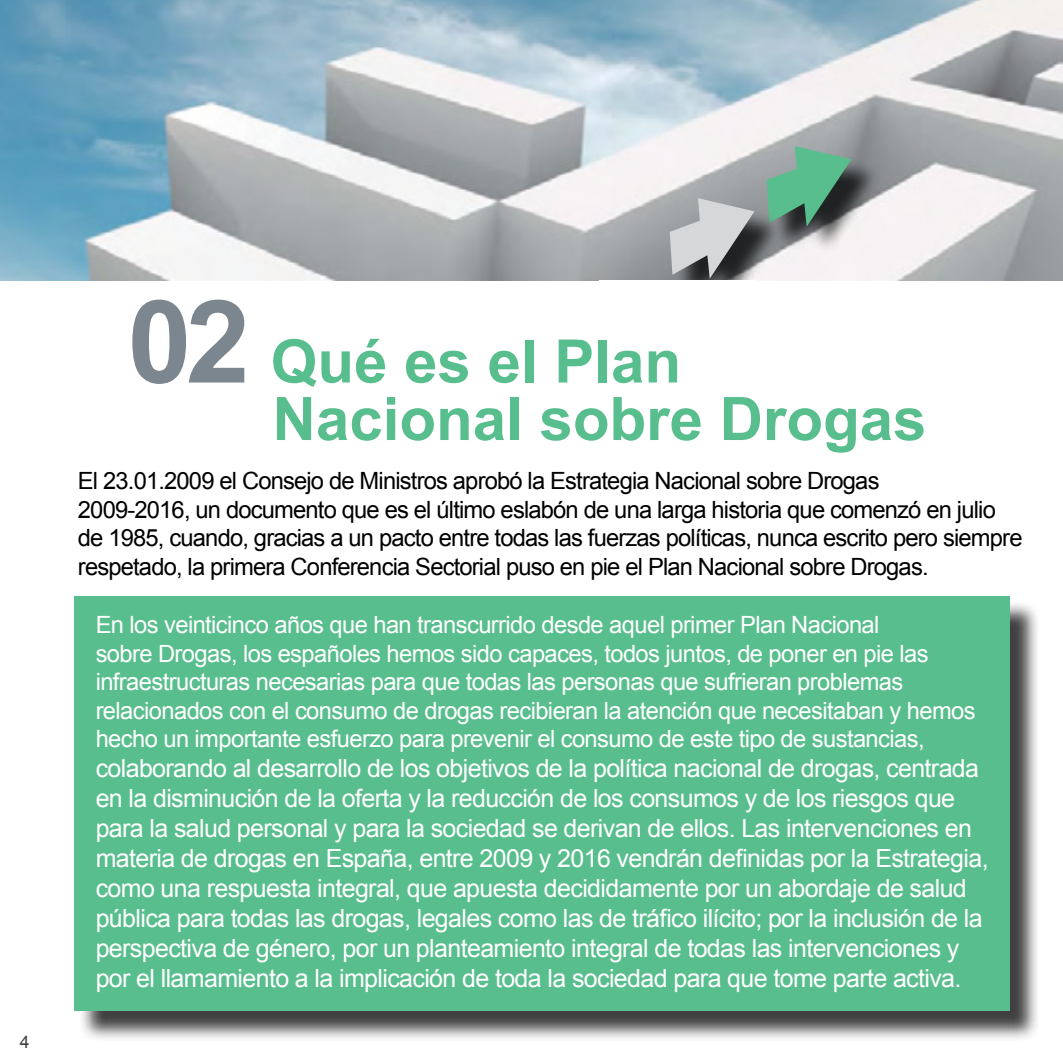
<style>
.page{position:relative;width:1063px;height:1063px;background:#fff}
.page>*{position:absolute;margin:0;border:0;box-sizing:border-box;transform-origin:0 0}
.t1{font:700 60px/57.5px "Arial";color:#59be8e}
.t2{font:25px/30px "Arial";letter-spacing:-.025em;color:#fff}
.t3{font:23.75px/28.5px "Arial";letter-spacing:-.025em;color:#fff}
.t4{font:23.75px/28.5px "Arial";letter-spacing:-.035em;color:#000}
.t5{font:17.5px "Arial";color:#414042}
.s1{font-size:115.25px;color:#7c868f}
</style>
<div class="page">
<hr style="left:1062px;top:0;width:1px;height:1063px;background:#d5d7d8">
<div style="left:78px;top:600px;width:963px;height:442px;background:#000;opacity:.75"></div>
<div style="left:74px;top:596px;width:936px;height:415px;background:#59be8e"></div>
<img style="left:0;top:0;width:1063px;height:281px">
<div style="left:770px;top:150px;width:110px;height:104px;background:#000;opacity:.75"></div>
<svg style="left:767px;top:146px;width:84px;height:81px;background:#5e937b"></svg>
<div style="left:674px;top:202px;width:109px;height:104px;background:#000;opacity:.75"></div>
<svg style="left:670px;top:198px;width:85px;height:81px;background:#9da0a1"></svg>
<div style="left:599px;top:281px;width:157px;height:85px;background:#fff"></div>
<p class="t5" style="left:20px;top:1030px;width:11px">4</p>
<p class="t1" style="left:273px;top:335px;width:655px;text-indent:-145px"><span class="s1">02</span> Qué es el Plan<br>Nacional sobre Drogas</p>
<p class="t4" style="left:78px;top:467px;width:946px">El 23.01.2009 el Consejo de Ministros aprobó la Estrategia Nacional sobre Drogas<br>2009-2016, un documento que es el último eslabón de una larga historia que comenzó en julio de 1985, cuando, gracias a un pacto entre todas las fuerzas políticas, nunca escrito pero siempre respetado, la primera Conferencia Sectorial puso en pie el Plan Nacional sobre Drogas.</p>
<p class="t3" style="left:96px;top:611px;width:882px">En los veinticinco años que han transcurrido desde aquel primer Plan Nacional<br>sobre Drogas, los españoles hemos sido capaces, todos juntos, de poner en pie las infraestructuras necesarias para que todas las personas que sufrieran problemas relacionados con el consumo de drogas recibieran la atención que necesitaban y hemos hecho un importante esfuerzo para prevenir el consumo de este tipo de sustancias,</p>
<p class="t2" style="left:96px;top:754px;width:894px">colaborando al desarrollo de los objetivos de la política nacional de drogas, centrada en la disminución de la oferta y la reducción de los consumos y de los riesgos que para la salud personal y para la sociedad se derivan de ellos. Las intervenciones en materia de drogas en España, entre 2009 y 2016 vendrán definidas por la Estrategia, como una respuesta integral, que apuesta decididamente por un abordaje de salud pública para todas las drogas, legales como las de tráfico ilícito; por la inclusión de la perspectiva de género, por un planteamiento integral de todas las intervenciones y por el llamamiento a la implicación de toda la sociedad para que tome parte activa.</p>
</div>
